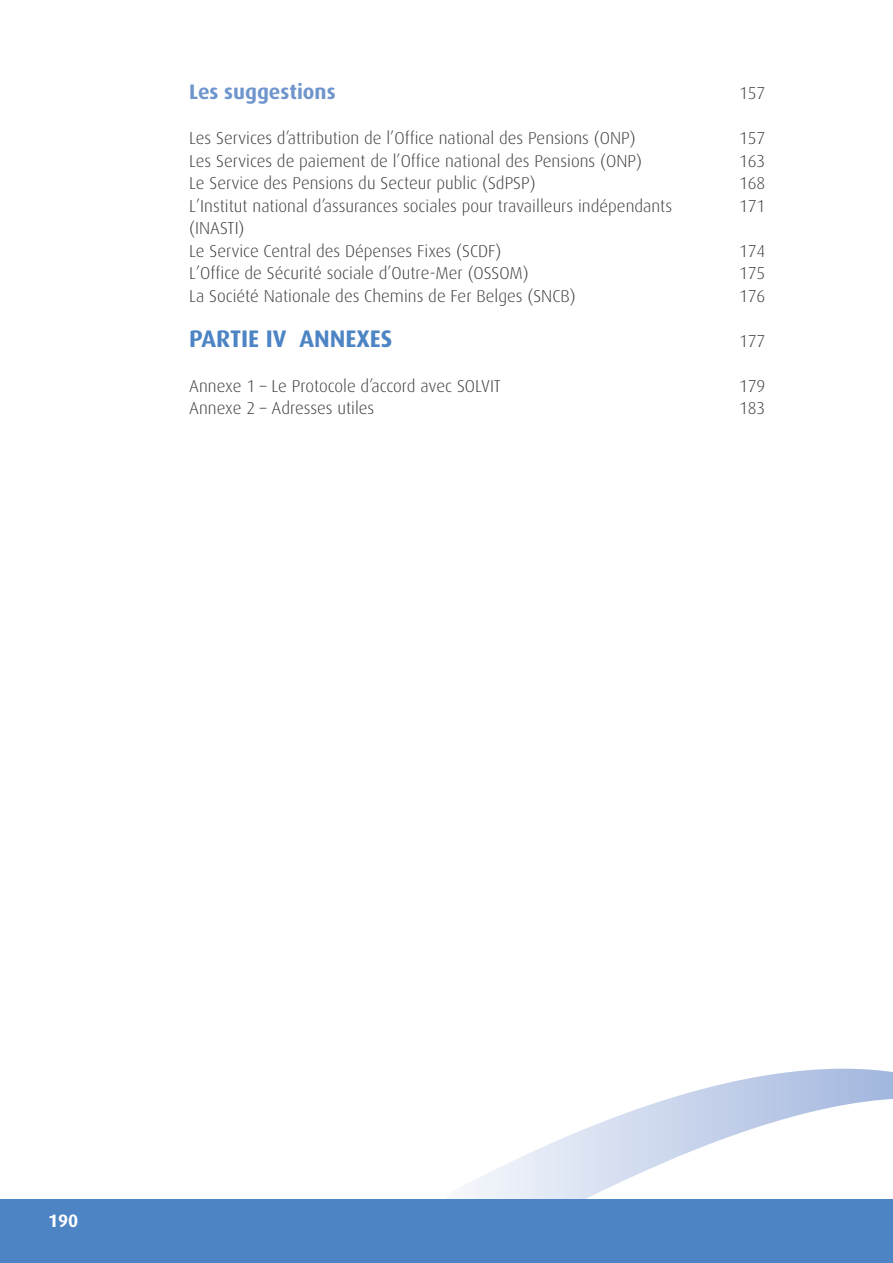
<style>
.page{position:relative;width:893px;height:1263px;background:#fff}
.page>*{position:absolute;margin:0;border:0;box-sizing:border-box;transform-origin:0 0}
.t1{font:700 24px "Dax";color:#4d84c4}
.t2{font:700 21px "Dax";color:#6f95cd}
.t3{font:700 18px "Dax";color:#fff}
.broodtekst{font:300 17.25px/22.5px "Dax";color:#3e3e3f}
</style>
<div class="page">
<svg style="left:456px;top:1069px;width:437px;height:130px"></svg>
<div style="left:0;top:1199px;width:893px;height:64px;background:#4d84c4"></div>
<p class="t2" style="left:189px;top:80px;width:148px">Les suggestions</p>
<p class="broodtekst" style="left:189px;top:127px;width:448px">Les Services d’attribution de l’Office national des Pensions (ONP)</p>
<p class="broodtekst" style="left:189px;top:149px;width:454px">Les Services de paiement de l’Office national des Pensions (ONP)</p>
<p class="broodtekst" style="left:189px;top:172px;width:348px">Le Service des Pensions du Secteur public (SdPSP)</p>
<p class="broodtekst" style="left:189px;top:194px;width:484px">L’Institut national d’assurances sociales pour travailleurs indépendants (INASTI)</p>
<p class="broodtekst" style="left:189px;top:239px;width:314px">Le Service Central des Dépenses Fixes (SCDF)</p>
<p class="broodtekst" style="left:189px;top:262px;width:341px">L’Office de Sécurité sociale d’Outre-Mer (OSSOM)</p>
<p class="broodtekst" style="left:189px;top:284px;width:388px">La Société Nationale des Chemins de Fer Belges (SNCB)</p>
<p class="t1" style="left:189px;top:325px;width:205px">PARTIE IV ANNEXES</p>
<p class="broodtekst" style="left:189px;top:374px;width:313px">Annexe 1 – Le Protocole d’accord avec SOLVIT</p>
<p class="broodtekst" style="left:189px;top:397px;width:187px">Annexe 2 – Adresses utiles</p>
<p class="broodtekst" style="left:739px;top:82px;width:28px">157</p>
<p class="broodtekst" style="left:739px;top:127px;width:28px">157</p>
<p class="broodtekst" style="left:739px;top:149px;width:28px">163</p>
<p class="broodtekst" style="left:739px;top:172px;width:28px">168</p>
<p class="broodtekst" style="left:739px;top:194px;width:28px">171</p>
<p class="broodtekst" style="left:739px;top:239px;width:28px">174</p>
<p class="broodtekst" style="left:739px;top:262px;width:28px">175</p>
<p class="broodtekst" style="left:739px;top:284px;width:28px">176</p>
<p class="broodtekst" style="left:739px;top:329px;width:28px">177</p>
<p class="broodtekst" style="left:739px;top:374px;width:28px">179</p>
<p class="broodtekst" style="left:739px;top:397px;width:28px">183</p>
<p class="t3" style="left:48px;top:1210px;width:32px">190</p>
</div>
